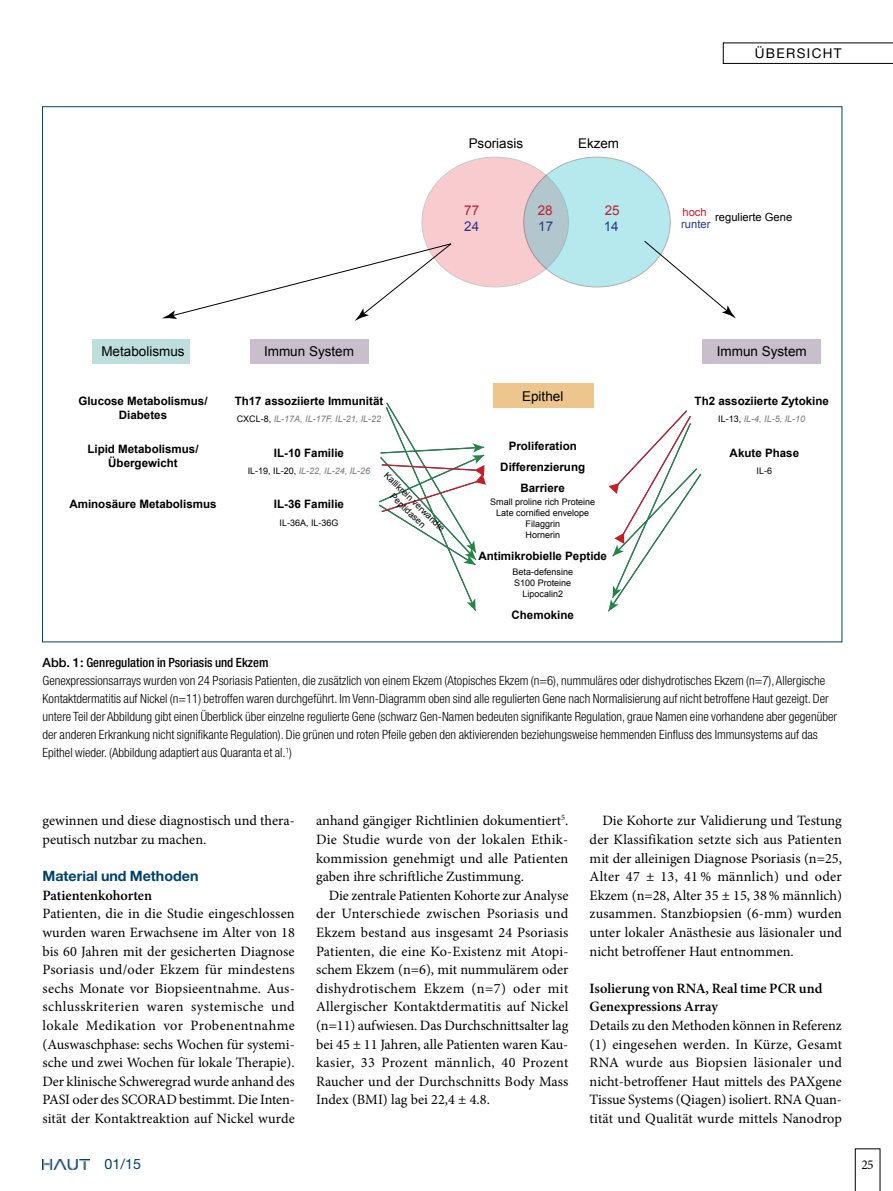
<style>
.page{position:relative;width:893px;height:1191px;background:#fff}
.page>*{position:absolute;margin:0;border:0;box-sizing:border-box;transform-origin:0 0}
.t1{font:14.25px/18.6px "Minion Pro";color:#000;text-align:justify}
.t2{font:600 14.25px/18.6px "Minion Pro";letter-spacing:-.005em;color:#000}
.t3{font:700 14.25px "Helvetica Neue LT Std";color:#004169}
.t4{font:14.25px "Helvetica Neue LT Std";color:#004169}
.t5{font:13.5px "Arial";color:#000}
.t6{font:13.5px "Helvetica Neue LT Std";letter-spacing:.1em;color:#000}
.t7{font:13.5px "Arial";color:#293985}
.t8{font:13.5px "Arial";color:#be2031}
.t9{font:13.5px "Minion Pro";color:#000}
.t10{font:300 condensed 12.75px/18px "Helvetica Neue LT Std";color:#000}
.t11{font:700 11.55px/14px "Arial";color:#000;text-align:center}
.t12{font:11.25px "Arial";color:#000}
.t13{font:11.25px "Arial";color:#293985}
.t14{font:11.25px "Arial";color:#be2031}
.t15{font:9px/10.8px "Arial";color:#000;text-align:center}
.t16{font:italic 9px "Arial";color:#7a7678}
.s1{font-style:normal;color:#000}
.s2{font-weight:500;font-stretch:normal}
.s3{font-weight:500}
</style>
<div class="page">
<svg style="left:855px;top:1148px;width:25px;height:43px"></svg>
<svg style="left:43px;top:1169px;width:43px;height:1px"></svg>
<img style="left:43px;top:1159px;width:46px;height:10px">
<svg style="left:723px;top:43px;width:170px;height:21px"></svg>
<div style="left:422px;top:157px;width:146px;height:130px;background:#f8cbce;border-radius:50%"></div>
<svg style="left:524px;top:157px;width:146px;height:130px;background:#b4e1e5"></svg>
<div style="left:493px;top:383px;width:101px;height:24px;background:#ecc68c"></div>
<div style="left:703px;top:339px;width:118px;height:24px;background:#c9bfcc"></div>
<div style="left:250px;top:339px;width:118px;height:24px;background:#c9bfcc"></div>
<div style="left:92px;top:339px;width:98px;height:24px;background:#bcdedc"></div>
<svg style="left:608px;top:410px;width:94px;height:201px"></svg>
<svg style="left:379px;top:402px;width:107px;height:209px"></svg>
<svg style="left:644px;top:240px;width:92px;height:78px"></svg>
<svg style="left:162px;top:243px;width:290px;height:78px"></svg>
<p class="t6" style="left:755px;top:45px;width:88px">ÜBERSICHT</p>
<p class="t5" style="left:469px;top:135px;width:56px">Psoriasis</p>
<p class="t5" style="left:578px;top:135px;width:43px">Ekzem</p>
<p class="t8" style="left:464px;top:202px;width:16px">77</p>
<p class="t7" style="left:464px;top:217px;width:16px">24</p>
<p class="t8" style="left:538px;top:202px;width:16px">28</p>
<p class="t7" style="left:538px;top:217px;width:16px">17</p>
<p class="t8" style="left:605px;top:202px;width:16px">25</p>
<p class="t7" style="left:604px;top:217px;width:16px">14</p>
<p class="t14" style="left:682px;top:204px;width:26px">hoch</p>
<p class="t13" style="left:681px;top:217px;width:31px">runter</p>
<p class="t12" style="left:715px;top:210px;width:79px">regulierte Gene</p>
<p class="t5" style="left:101px;top:343px;width:85px">Metabolismus</p>
<p class="t5" style="left:264px;top:343px;width:92px">Immun System</p>
<p class="t5" style="left:717px;top:343px;width:92px">Immun System</p>
<p class="t11" style="left:78px;top:395px;width:131px">Glucose Metabolismus/<br>Diabetes</p>
<p class="t11" style="left:87px;top:443px;width:113px">Lipid Metabolismus/<br>Übergewicht</p>
<p class="t11" style="left:69px;top:497px;width:149px">Aminosäure Metabolismus</p>
<p class="t11" style="left:235px;top:395px;width:150px">Th17 assoziierte Immunität</p>
<p class="t16" style="left:237px;top:413px;width:146px"><span class="s1">CXCL-8,</span> IL-17A, IL-17F, IL-21, IL-22</p>
<p class="t11" style="left:274px;top:446px;width:72px">IL-10 Familie</p>
<p class="t16" style="left:248px;top:465px;width:124px"><span class="s1">IL-19, IL-20,</span> IL-22, IL-24, IL-26</p>
<p class="t11" style="left:274px;top:497px;width:72px">IL-36 Familie</p>
<p class="t15" style="left:279px;top:517px;width:61px">IL-36A, IL-36G</p>
<p class="t15" style="left:389px;top:470px;width:82px;rotate:44deg">Kallikrein verwandte</p>
<p class="t15" style="left:395px;top:491px;width:47px;rotate:44deg">Peptidasen</p>
<p class="t5" style="left:522px;top:387px;width:43px">Epithel</p>
<p class="t11" style="left:500px;top:436px;width:86px;line-height:20.9px">Proliferation<br>Differenzierung</p>
<p class="t11" style="left:520px;top:481px;width:46px">Barriere</p>
<p class="t15" style="left:490px;top:496px;width:107px">Small proline rich Proteine<br>Late cornified envelope<br>Filaggrin<br>Hornerin</p>
<p class="t15" style="left:512px;top:567px;width:62px">Beta-defensine<br>S100 Proteine<br>Lipocalin2</p>
<p class="t11" style="left:478px;top:549px;width:130px">Antimikrobielle Peptide</p>
<p class="t11" style="left:695px;top:395px;width:136px">Th2 assoziierte Zytokine</p>
<p class="t16" style="left:718px;top:413px;width:89px"><span class="s1">IL-13,</span> IL-4, IL-5, IL-10</p>
<p class="t11" style="left:730px;top:446px;width:71px">Akute Phase</p>
<p class="t15" style="left:757px;top:465px;width:17px">IL-6</p>
<p class="t11" style="left:512px;top:608px;width:64px">Chemokine</p>
<p class="t10" style="left:43px;top:653px;width:796px"><span class="s2">Abb. 1:</span> <span class="s3">Genregulation in Psoriasis und Ekzem<br></span>Genexpressionsarrays wurden von 24 Psoriasis Patienten, die zusätzlich von einem Ekzem (Atopisches Ekzem (n=6), nummuläres oder dishydrotisches Ekzem (n=7), Allergische Kontaktdermatitis auf Nickel (n=11) betroffen waren durchgeführt. Im Venn-Diagramm oben sind alle regulierten Gene nach Normalisierung auf nicht betroffene Haut gezeigt. Der untere Teil der Abbildung gibt einen Überblick über einzelne regulierte Gene (schwarz Gen-Namen bedeuten signifikante Regulation, graue Namen eine vorhandene aber gegenüber der anderen Erkrankung nicht signifikante Regulation). Die grünen und roten Pfeile geben den aktivierenden beziehungsweise hemmenden Einfluss des Immunsystems auf das Epithel wieder. (Abbildung adaptiert aus Quaranta et al.<sup>1</sup>)</p>
<p class="t1" style="left:43px;top:811px;width:254px">gewinnen und diese diagnostisch und thera&shy;peutisch nutzbar zu machen.</p>
<p class="t3" style="left:43px;top:867px;width:157px">Material und Methoden</p>
<p class="t2" style="left:43px;top:885px;width:111px">Patientenkohorten</p>
<p class="t1" style="left:43px;top:904px;width:254px">Patienten, die in die Studie eingeschlossen wurden waren Erwachsene im Alter von 18 bis 60 Jahren mit der gesicherten Diagnose Psoriasis und/oder Ekzem für mindestens sechs Monate vor Biopsieentnahme. Aus&shy;schlusskriterien waren systemische und lokale Medikation vor Probenentnahme (Auswaschphase: sechs Wochen für systemi&shy;sche und zwei Wochen für lokale Therapie).<br>Der klinische Schweregrad wurde anhand des PASI oder des SCORAD bestimmt. Die Inten&shy;sität der Kontaktreaktion auf Nickel wurde</p>
<p class="t1" style="left:316px;top:811px;width:254px">anhand gängiger Richtlinien dokumentiert<sup>5</sup>.<br>Die Studie wurde von der lokalen Ethik&shy;kommission genehmigt und alle Patienten gaben ihre schriftliche Zustimmung.</p>
<p class="t1" style="left:316px;top:886px;width:254px;text-indent:13px">Die zentrale Patienten Kohorte zur Analyse der Unterschiede zwischen Psoriasis und Ekzem bestand aus insgesamt 24 Psoriasis Patienten, die eine Ko-Existenz mit Atopi&shy;schem Ekzem (n=6), mit nummulärem oder dishydrotischem Ekzem (n=7) oder mit Allergischer Kontaktdermatitis auf Nickel (n=11) aufwiesen. Das Durchschnittsalter lag bei 45 ± 11 Jahren, alle Patienten waren Kau&shy;kasier, 33 Prozent männlich, 40 Prozent Raucher und der Durchschnitts Body Mass Index (BMI) lag bei 22,4 ± 4.8.</p>
<p class="t1" style="left:590px;top:811px;width:254px;text-indent:13px">Die Kohorte zur Validierung und Testung der Klassifikation setzte sich aus Patienten mit der alleinigen Diagnose Psoriasis (n=25, Alter 47 ± 13, 41 % männlich) und oder Ekzem (n=28, Alter 35 ± 15, 38% männlich) zusammen. Stanzbiopsien (6-mm) wurden unter lokaler Anästhesie aus läsionaler und nicht betroffener Haut entnommen.</p>
<p class="t2" style="left:590px;top:978px;width:234px">Isolierung von RNA, Real time PCR und<br>Genexpressions Array</p>
<p class="t1" style="left:590px;top:1016px;width:254px">Details zu den Methoden können in Referenz (1) eingesehen werden. In Kürze, Gesamt RNA wurde aus Biopsien läsionaler und nicht-betroffener Haut mittels des PAXgene Tissue Systems (Qiagen) isoliert. RNA Quan&shy;tität und Qualität wurde mittels Nanodrop</p>
<p class="t4" style="left:105px;top:1155px;width:38px">01/15</p>
<p class="t9" style="left:861px;top:1155px;width:14px">25</p>
</div>
